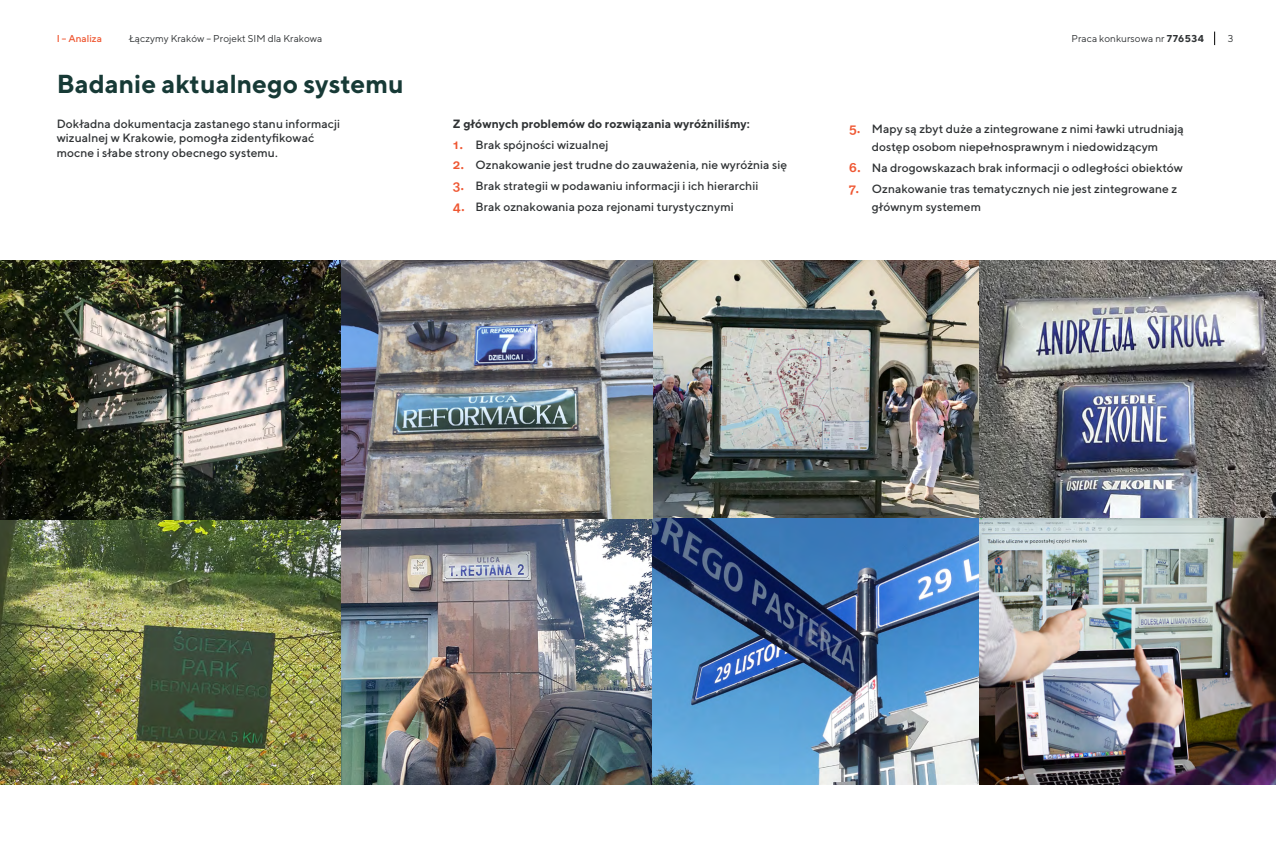
<style>
.page{position:relative;width:1276px;height:842px;background:#fff}
.page>*{position:absolute;margin:0;border:0;box-sizing:border-box;transform-origin:0 0}
.t1{font:700 26px "TT Norms";color:#173a36}
.t2{font:500 12px/14.4px "TT Norms";letter-spacing:.005em;color:#2f3234}
.t3{font:700 12px "TT Norms";letter-spacing:.005em;color:#2f3234}
.t4{font:10px "TT Norms";letter-spacing:.005em;color:#2f3234}
.t5{font:500 10px "TT Norms";color:#ef5732}
.s1{font-weight:700}
.s2{font-family:"Real Text Pro";font-size:13px;color:#ef5732}
</style>
<div class="page">
<img style="left:0;top:260px;width:342px;height:260px">
<img style="left:0;top:520px;width:342px;height:265px">
<img style="left:342px;top:518px;width:310px;height:267px">
<img style="left:652px;top:260px;width:327px;height:524px">
<img style="left:342px;top:260px;width:310px;height:258px">
<img style="left:979px;top:260px;width:297px;height:258px">
<img style="left:979px;top:518px;width:297px;height:266px">
<svg style="left:1214px;top:32px;width:1px;height:13px"></svg>
<p class="t5" style="left:57px;top:32px;width:47px">I – Analiza</p>
<p class="t4" style="left:129px;top:33px;width:195px">Łączymy Kraków – Projekt SIM dla Krakowa</p>
<p class="t4" style="left:1071px;top:33px;width:134px">Praca konkursowa nr <span class="s1">776534</span></p>
<p class="t4" style="left:1227px;top:33px;width:7px">3</p>
<h1 class="t1" style="left:57px;top:68px;width:348px">Badanie aktualnego systemu</h1>
<p class="t2" style="left:57px;top:116px;width:285px">Dokładna dokumentacja zastanego stanu informacji wizualnej w Krakowie, pomogła zidentyfikować mocne i słabe strony obecnego systemu.</p>
<p class="t3" style="left:453px;top:116px;width:298px">Z głównych problemów do rozwiązania wyróżniliśmy:</p>
<p class="t2" style="left:453px;top:137px;width:157px"><span class="s2">1.</span> Brak spójności wizualnej</p>
<p class="t2" style="left:453px;top:158px;width:336px"><span class="s2">2.</span> Oznakowanie jest trudne do zauważenia, nie wyróżnia się</p>
<p class="t2" style="left:453px;top:179px;width:307px"><span class="s2">3.</span> Brak strategii w podawaniu informacji i ich hierarchii</p>
<p class="t2" style="left:453px;top:199px;width:282px"><span class="s2">4.</span> Brak oznakowania poza rejonami turystycznymi</p>
<p class="t2" style="left:849px;top:120px;width:336px;line-height:18px;text-align:center"><span class="s2">5.</span> Mapy są zbyt duże a zintegrowane z nimi ławki utrudniają dostęp osobom niepełnosprawnym i niedowidzącym</p>
<p class="t2" style="left:849px;top:160px;width:335px"><span class="s2">6.</span> Na drogowskazach brak informacji o odległości obiektów</p>
<p class="t2" style="left:872px;top:179px;width:307px;line-height:18px;text-indent:-23px"><span class="s2">7.</span> Oznakowanie tras tematycznych nie jest zintegrowane z głównym systemem</p>
</div>
